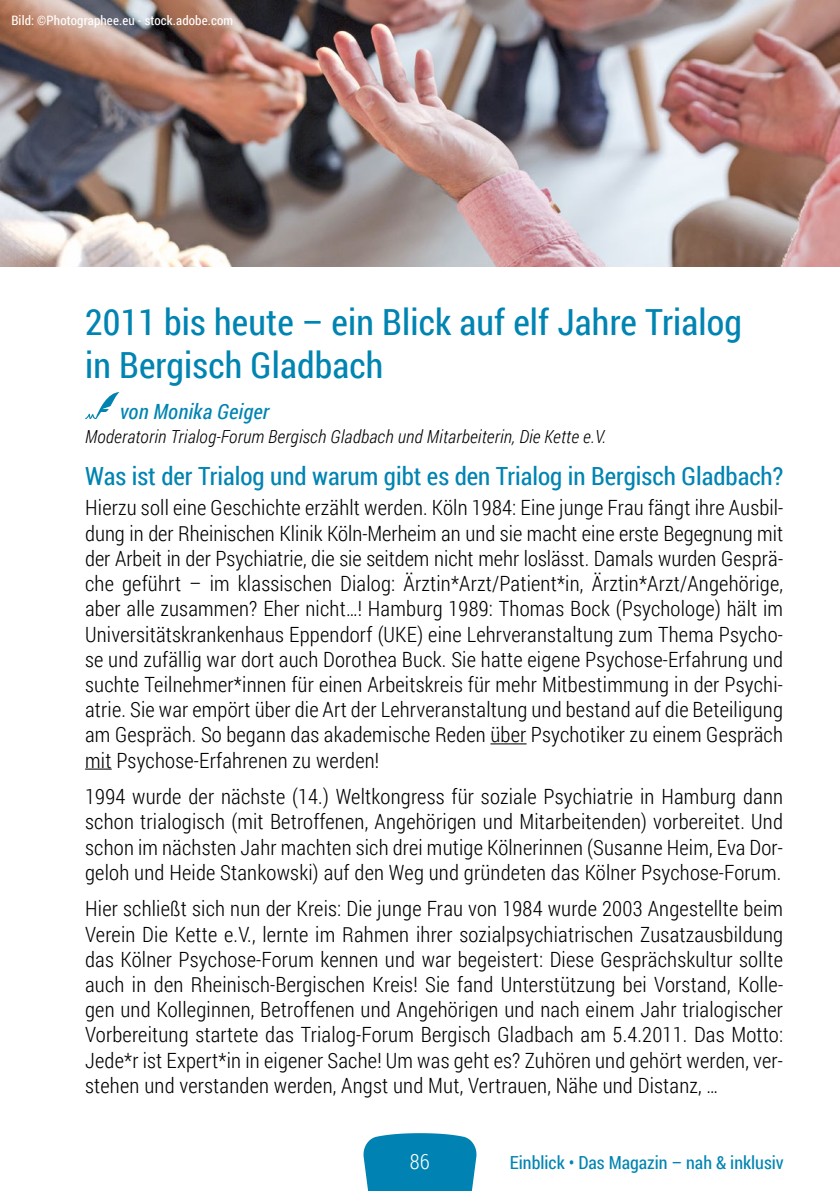
<style>
.page{position:relative;width:840px;height:1191px;background:#fff}
.page>*{position:absolute;margin:0;border:0;box-sizing:border-box;transform-origin:0 0}
.t1{font:36px/43.2px "Roboto Condensed";letter-spacing:.005em;color:#0084b2}
.t2{font:25px "Roboto Condensed";color:#0084b2}
.t3{font:300 21px/25.2px "Roboto Condensed";letter-spacing:.01em;color:#000;text-align:justify}
.t4{font:italic 21px "Roboto Condensed";letter-spacing:.01em;color:#0084b2}
.t5{font:300 21px "Roboto Condensed";color:#fff}
.t6{font:italic 300 18px "Roboto Condensed";letter-spacing:.01em;color:#000}
.t7{font:18px "Roboto Condensed";color:#0084b2}
.t8{font:13px "Roboto Condensed";letter-spacing:.01em;color:#fff}
</style>
<div class="page">
<img style="left:0;top:0;width:839px;height:266px">
<svg style="left:363px;top:1133px;width:113px;height:58px;background:#128cb7"></svg>
<hr style="left:490px;top:743px;width:36px;height:1px;background:#000">
<svg style="left:85px;top:768px;width:27px;height:1px"></svg>
<svg style="left:85px;top:392px;width:34px;height:27px"></svg>
<p class="t8" style="left:11px;top:11px;width:223px">Bild: ©Photographee.eu - stock.adobe.com</p>
<h1 class="t1" style="left:85px;top:299px;width:658px">2011 bis heute – ein Blick auf elf Jahre Trialog in Bergisch Gladbach</h1>
<p class="t4" style="left:120px;top:397px;width:151px">von Monika Geiger</p>
<p class="t6" style="left:85px;top:424px;width:522px">Moderatorin Trialog-Forum Bergisch Gladbach und Mitarbeiterin, Die Kette e.V.</p>
<p class="t2" style="left:85px;top:458px;width:699px">Was ist der Trialog und warum gibt es den Trialog in Bergisch Gladbach?</p>
<p class="t3" style="left:85px;top:495px;width:699px">Hierzu soll eine Geschichte erzählt werden. Köln 1984: Eine junge Frau fängt ihre Ausbil&shy;dung in der Rheinischen Klinik Köln-Merheim an und sie macht eine erste Begegnung mit der Arbeit in der Psychiatrie, die sie seitdem nicht mehr loslässt. Damals wurden Gesprä&shy;che geführt – im klassischen Dialog: Ärztin*Arzt/Patient*in, Ärztin*Arzt/Angehörige, aber alle zusammen? Eher nicht…! Hamburg 1989: Thomas Bock (Psychologe) hält im Universitätskrankenhaus Eppendorf (UKE) eine Lehrveranstaltung zum Thema Psycho&shy;se und zufällig war dort auch Dorothea Buck. Sie hatte eigene Psychose-Erfahrung und suchte Teilnehmer*innen für einen Arbeitskreis für mehr Mitbestimmung in der Psychi&shy;atrie. Sie war empört über die Art der Lehrveranstaltung und bestand auf die Beteiligung am Gespräch. So begann das akademische Reden über Psychotiker zu einem Gespräch mit Psychose-Erfahrenen zu werden!</p>
<p class="t3" style="left:85px;top:783px;width:699px">1994 wurde der nächste (14.) Weltkongress für soziale Psychiatrie in Hamburg dann schon trialogisch (mit Betroffenen, Angehörigen und Mitarbeitenden) vorbereitet. Und schon im nächsten Jahr machten sich drei mutige Kölnerinnen (Susanne Heim, Eva Dor&shy;geloh und Heide Stankowski) auf den Weg und gründeten das Kölner Psychose-Forum.</p>
<p class="t3" style="left:85px;top:895px;width:699px">Hier schließt sich nun der Kreis: Die junge Frau von 1984 wurde 2003 Angestellte beim Verein Die Kette e.V., lernte im Rahmen ihrer sozialpsychiatrischen Zusatzausbildung das Kölner Psychose-Forum kennen und war begeistert: Diese Gesprächskultur sollte auch in den Rheinisch-Bergischen Kreis! Sie fand Unterstützung bei Vorstand, Kolle&shy;gen und Kolleginnen, Betroffenen und Angehörigen und nach einem Jahr trialogischer Vorbereitung startete das Trialog-Forum Bergisch Gladbach am 5.4.2011. Das Motto:<br>Jede*r ist Expert*in in eigener Sache! Um was geht es? Zuhören und gehört werden, ver&shy;stehen und verstanden werden, Angst und Mut, Vertrauen, Nähe und Distanz, …</p>
<p class="t5" style="left:409px;top:1147px;width:21px">86</p>
<p class="t7" style="left:509px;top:1150px;width:275px">Einblick • Das Magazin – nah &amp; inklusiv</p>
</div>
